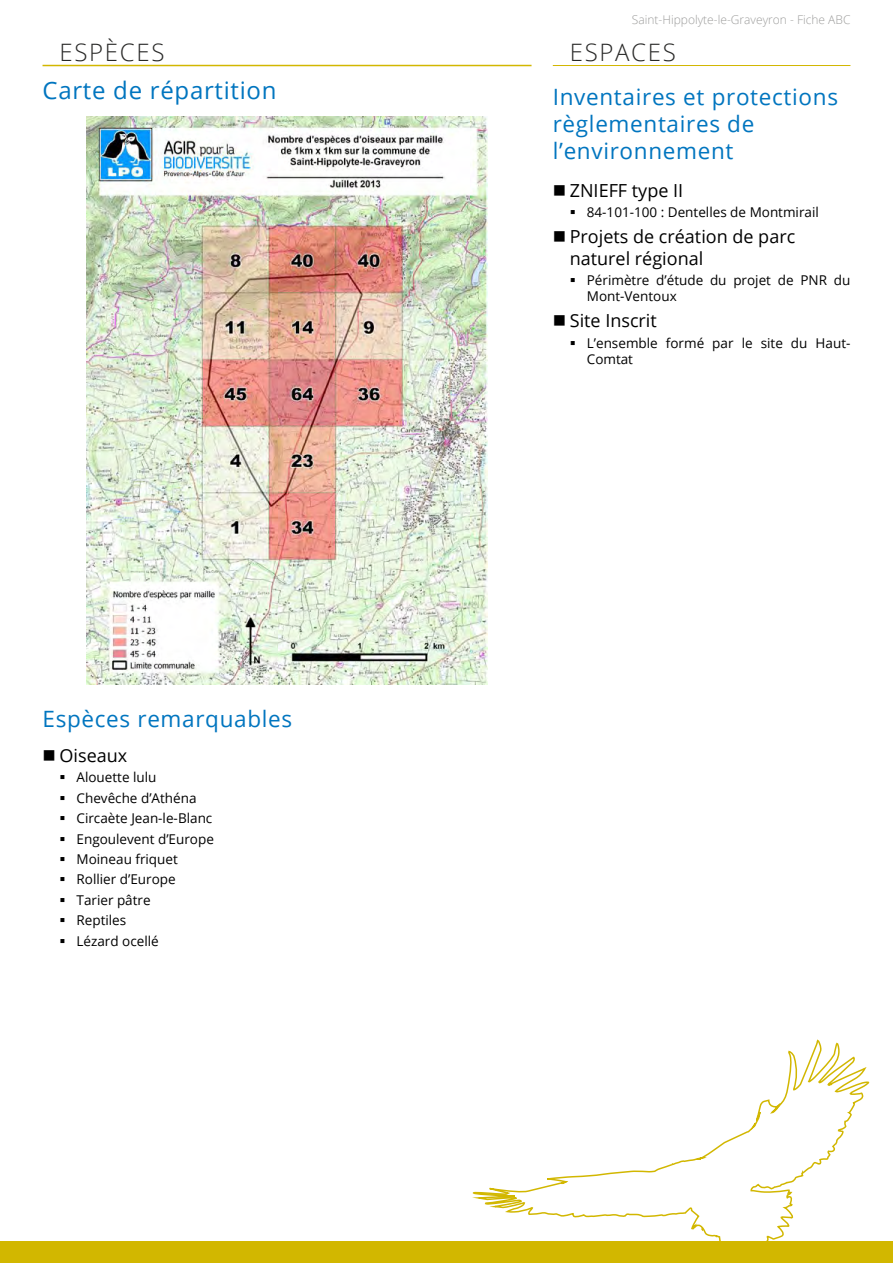
<style>
.page{position:relative;width:893px;height:1263px;background:#fff}
.page>*{position:absolute;margin:0;border:0;box-sizing:border-box;transform-origin:0 0}
.t1{font:24px "Open Sans";letter-spacing:.03em;color:#0075bf}
.t2{font:300 24px "Open Sans";letter-spacing:.07em;color:#282827}
.t3{font:22.5px/27px "Open Sans";letter-spacing:.03em;color:#0075bf}
.t4{font:18px/21.6px "Open Sans";color:#000}
.t5{font:13.5px/20.4px "Open Sans";color:#000}
.t6{font:300 12px "Open Sans";color:#9d9d9c}
</style>
<div class="page">
<svg style="left:459px;top:1039px;width:410px;height:203px"></svg>
<svg style="left:765px;top:1103px;width:16px;height:15px"></svg>
<hr style="left:43px;top:65px;width:488px;height:1px;background:#d2b700">
<div style="left:0;top:1242px;width:893px;height:21px;background:#d2b700"></div>
<img style="left:86px;top:117px;width:402px;height:568px">
<hr style="left:553px;top:65px;width:297px;height:1px;background:#d2b700">
<h1 class="t2" style="left:60px;top:36px;width:106px">ESPÈCES</h1>
<h1 class="t1" style="left:43px;top:74px;width:235px">Carte de répartition</h1>
<h2 class="t3" style="left:43px;top:705px;width:251px">Espèces remarquables</h2>
<h3 class="t4" style="left:60px;top:744px;width:69px">Oiseaux</h3>
<p class="t5" style="left:77px;top:767px;width:139px">Alouette lulu<br>Chevêche d’Athéna<br>Circaète Jean-le-Blanc<br>Engoulevent d’Europe<br>Moineau friquet<br>Rollier d’Europe<br>Tarier pâtre<br>Reptiles<br>Lézard ocellé</p>
<p class="t6" style="left:632px;top:11px;width:220px">Saint-Hippolyte-le-Graveyron - Fiche ABC</p>
<h1 class="t2" style="left:570px;top:36px;width:108px">ESPACES</h1>
<h2 class="t3" style="left:553px;top:83px;width:287px">Inventaires et protections règlementaires de l’environnement</h2>
<h3 class="t4" style="left:570px;top:179px;width:115px">ZNIEFF type II</h3>
<p class="t5" style="left:587px;top:202px;width:234px">84-101-100 : Dentelles de Montmirail</p>
<h3 class="t4" style="left:570px;top:225px;width:227px">Projets de création de parc naturel régional</h3>
<p class="t5" style="left:587px;top:272px;width:265px;line-height:16.2px">Périmètre d’étude du projet de PNR du<br>Mont-Ventoux</p>
<h3 class="t4" style="left:570px;top:309px;width:89px">Site Inscrit</h3>
<p class="t5" style="left:587px;top:334px;width:265px;line-height:16.2px">L’ensemble formé par le site du Haut-<br>Comtat</p>
</div>
